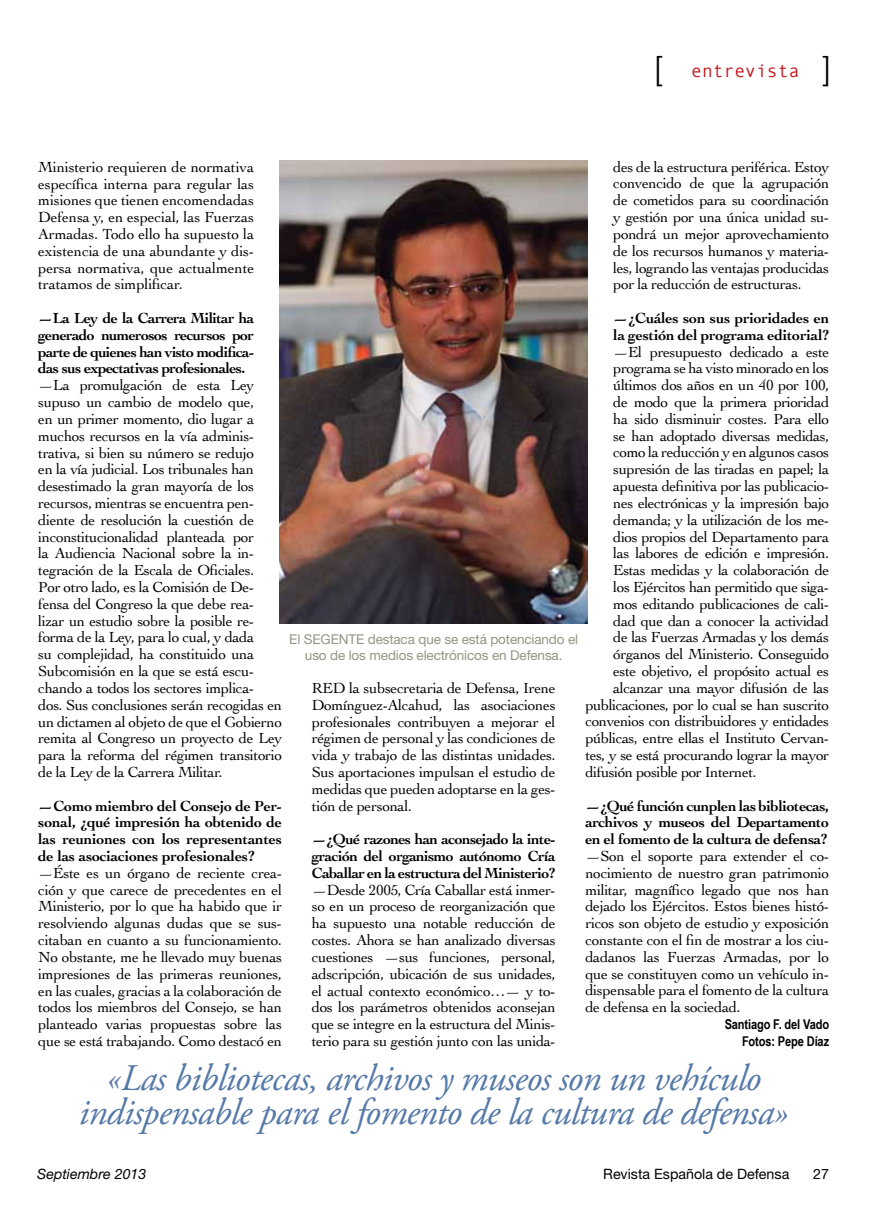
<style>
.page{position:relative;width:893px;height:1217px;background:#fff}
.page>*{position:absolute;margin:0;border:0;box-sizing:border-box;transform-origin:0 0}
.t1{font:italic 37.5px/34.5px "Adobe Garamond Pro";letter-spacing:-.02em;color:#5579a8;text-align:center}
.t2{font:300 33px "Helvetica Neue";color:#000}
.t3{font:18px "Monotypecom";color:#c4161c}
.t4{font:15.3px/16.8px "Cochin";letter-spacing:-.025em;color:#000;text-align:justify}
.t5{font:700 15.3px/16.8px "Cochin";letter-spacing:-.025em;color:#000;text-align:justify}
.t6{font:14.25px "Helvetica Neue";color:#000}
.t7{font:italic 14.25px "Helvetica Neue";color:#000}
.t8{font:13.5px/15.8px "Helvetica Neue";letter-spacing:-.01em;color:#959484;text-align:center}
.t9{font:700 13.5px/16.8px "Arial Narrow";letter-spacing:-.01em;color:#000;text-align:right}
.s1{font-family:"Helvetica Neue";font-weight:300;font-size:33px;color:#000}
</style>
<div class="page">
<img style="left:280px;top:161px;width:308px;height:462px">
<h2 class="t2" style="left:654px;top:48px;width:9px">[</h2>
<p class="t3" style="left:691px;top:60px;width:141px">entrevista <span class="s1">]</span></p>
<p class="t4" style="left:38px;top:158px;width:217px">Ministerio requieren de normativa específica interna para regular las misiones que tienen encomendadas Defensa y, en especial, las Fuerzas Armadas. Todo ello ha supuesto la existencia de una abundante y dis&shy;persa normativa, que actualmente tratamos de simplificar.</p>
<p class="t5" style="left:38px;top:309px;width:217px">—La Ley de la Carrera Militar ha generado numerosos recursos por parte de quienes han visto modifica&shy;das sus expectativas profesionales.</p>
<p class="t4" style="left:38px;top:376px;width:245px;text-align:left">—La promulgación de esta Ley supuso un cambio de modelo que,<br>en un primer momento, dio lugar a muchos recursos en la vía adminis&shy;trativa, si bien su número se redujo<br>en la vía judicial. Los tribunales han desestimado la gran mayoría de los recursos, mientras se encuentra pen&shy;diente de resolución la cuestión de inconstitucionalidad planteada por<br>la Audiencia Nacional sobre la in&shy;tegración de la Escala de Oficiales.<br>Por otro lado, es la Comisión de De&shy;fensa del Congreso la que debe rea&shy;lizar un estudio sobre la posible re&shy;forma de la Ley, para lo cual, y dada<br>su complejidad, ha constituido una Subcomisión en la que se está escu&shy;chando a todos los sectores implica&shy;dos. Sus conclusiones serán recogidas en un dictamen al objeto de que el Gobierno remita al Congreso un proyecto de Ley para la reforma del régimen transitorio de la Ley de la Carrera Militar.</p>
<p class="t5" style="left:38px;top:796px;width:245px">—Como miembro del Consejo de Per&shy;sonal, ¿qué impresión ha obtenido de las reuniones con los representantes de las asociaciones profesionales?</p>
<p class="t4" style="left:38px;top:863px;width:245px">—Éste es un órgano de reciente crea&shy;ción y que carece de precedentes en el Ministerio, por lo que ha habido que ir resolviendo algunas dudas que se sus&shy;citaban en cuanto a su funcionamiento.<br>No obstante, me he llevado muy buenas impresiones de las primeras reuniones, en las cuales, gracias a la colaboración de todos los miembros del Consejo, se han planteado varias propuestas sobre las que se está trabajando. Como destacó en</p>
<p class="t8" style="left:289px;top:631px;width:290px">El SEGENTE destaca que se está potenciando el uso de los medios electrónicos en Defensa.</p>
<p class="t4" style="left:312px;top:678px;width:245px">RED la subsecretaria de Defensa, Irene Domínguez-Alcahud, las asociaciones profesionales contribuyen a mejorar el régimen de personal y las condiciones de vida y trabajo de las distintas unidades.<br>Sus aportaciones impulsan el estudio de medidas que pueden adoptarse en la ges&shy;tión de personal.</p>
<p class="t5" style="left:312px;top:829px;width:245px">—¿Qué razones han aconsejado la inte&shy;gración del organismo autónomo Cría Caballar en la estructura del Ministerio?</p>
<p class="t4" style="left:312px;top:880px;width:245px">—Desde 2005, Cría Caballar está inmer&shy;so en un proceso de reorganización que ha supuesto una notable reducción de costes. Ahora se han analizado diversas cuestiones —sus funciones, personal, adscripción, ubicación de sus unidades, el actual contexto económico…— y to&shy;dos los parámetros obtenidos aconsejan que se integre en la estructura del Minis&shy;terio para su gestión junto con las unida-</p>
<p class="t4" style="left:613px;top:158px;width:217px">des de la estructura periférica. Estoy convencido de que la agrupación de cometidos para su coordinación y gestión por una única unidad su&shy;pondrá un mejor aprovechamiento de los recursos humanos y materia&shy;les, logrando las ventajas producidas por la reducción de estructuras.</p>
<p class="t5" style="left:613px;top:309px;width:217px">—¿Cuáles son sus prioridades en la gestión del programa editorial?</p>
<p class="t4" style="left:613px;top:342px;width:217px">—El presupuesto dedicado a este</p>
<p class="t4" style="left:613px;top:359px;width:217px">programa se ha visto minorado en los</p>
<p class="t4" style="left:613px;top:376px;width:217px">últimos dos años en un 40 por 100,</p>
<p class="t4" style="left:613px;top:393px;width:217px">de modo que la primera prioridad</p>
<p class="t4" style="left:613px;top:409px;width:217px">ha sido disminuir costes. Para ello</p>
<p class="t4" style="left:613px;top:426px;width:217px">se han adoptado diversas medidas,</p>
<p class="t4" style="left:613px;top:443px;width:217px">como la reducción y en algunos casos</p>
<p class="t4" style="left:613px;top:460px;width:217px">supresión de las tiradas en papel; la</p>
<p class="t4" style="left:613px;top:477px;width:217px">apuesta definitiva por las publicacio-</p>
<p class="t4" style="left:613px;top:493px;width:217px">nes electrónicas y la impresión bajo</p>
<p class="t4" style="left:613px;top:510px;width:217px">demanda; y la utilización de los me-</p>
<p class="t4" style="left:613px;top:527px;width:217px">dios propios del Departamento para</p>
<p class="t4" style="left:613px;top:544px;width:217px">las labores de edición e impresión.</p>
<p class="t4" style="left:613px;top:561px;width:217px">Estas medidas y la colaboración de</p>
<p class="t4" style="left:613px;top:577px;width:217px">los Ejércitos han permitido que siga-</p>
<p class="t4" style="left:613px;top:594px;width:217px">mos editando publicaciones de cali-</p>
<p class="t4" style="left:613px;top:611px;width:217px">dad que dan a conocer la actividad</p>
<p class="t4" style="left:613px;top:628px;width:217px">de las Fuerzas Armadas y los demás</p>
<p class="t4" style="left:613px;top:645px;width:217px">órganos del Ministerio. Conseguido</p>
<p class="t4" style="left:613px;top:661px;width:217px">este objetivo, el propósito actual es</p>
<p class="t4" style="left:613px;top:678px;width:217px">alcanzar una mayor difusión de las</p>
<p class="t4" style="left:585px;top:695px;width:245px">publicaciones, por lo cual se han suscrito</p>
<p class="t4" style="left:585px;top:712px;width:245px">convenios con distribuidores y entidades</p>
<p class="t4" style="left:585px;top:729px;width:245px">públicas, entre ellas el Instituto Cervan-</p>
<p class="t4" style="left:585px;top:745px;width:245px">tes, y se está procurando lograr la mayor</p>
<p class="t4" style="left:585px;top:762px;width:173px">difusión posible por Internet.</p>
<p class="t5" style="left:585px;top:796px;width:245px">—¿Qué función cunplen las bibliotecas, archivos y museos del Departamento en el fomento de la cultura de defensa?</p>
<p class="t4" style="left:585px;top:846px;width:245px">—Son el soporte para extender el co&shy;nocimiento de nuestro gran patrimonio militar, magnífico legado que nos han dejado los Ejércitos. Estos bienes histó&shy;ricos son objeto de estudio y exposición constante con el fin de mostrar a los ciu&shy;dadanos las Fuerzas Armadas, por lo que se constituyen como un vehículo in&shy;dispensable para el fomento de la cultura de defensa en la sociedad.</p>
<p class="t9" style="left:725px;top:1015px;width:106px">Santiago F. del Vado<br>Fotos: Pepe Díaz</p>
<h1 class="t1" style="left:79px;top:1061px;width:711px">«Las bibliotecas, archivos y museos son un vehículo indispensable para el fomento de la cultura de defensa»</h1>
<p class="t7" style="left:37px;top:1164px;width:111px">Septiembre 2013</p>
<p class="t6" style="left:603px;top:1164px;width:188px">Revista Española de Defensa</p>
<p class="t6" style="left:813px;top:1164px;width:17px">27</p>
</div>
